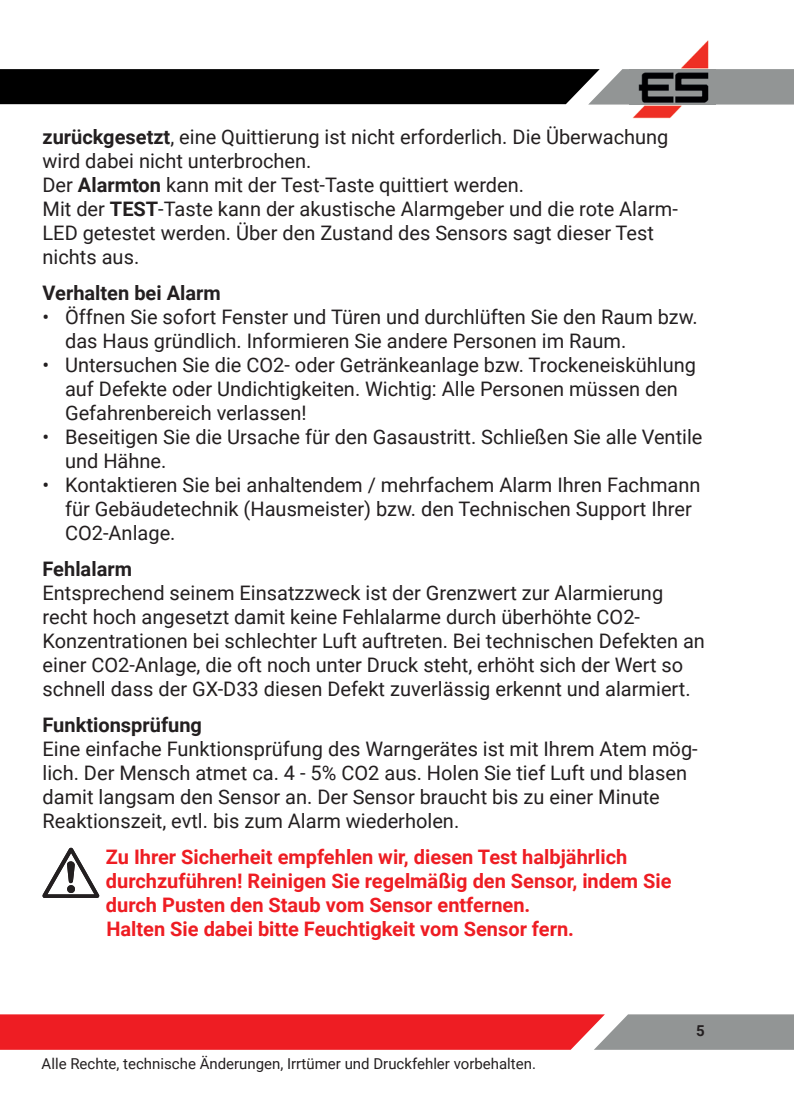
<style>
.page{position:relative;width:794px;height:1120px;background:#fff}
.page>*{position:absolute;margin:0;border:0;box-sizing:border-box;transform-origin:0 0}
.t1{font:20px/24px "Roboto";color:#231f20}
.t2{font:700 20px/24px "Roboto";color:#ee1d23}
.t3{font:700 20px "Roboto";color:#231f20}
.t4{font:15px "Roboto";color:#231f20}
.t5{font:700 15px "Roboto";color:#231f20}
.s1{font-weight:700}
</style>
<div class="page">
<svg style="left:0;top:69px;width:794px;height:36px;background:#222"></svg>
<img style="left:632px;top:40px;width:77px;height:79px">
<img style="left:630px;top:69px;width:86px;height:36px">
<svg style="left:0;top:1014px;width:794px;height:36px;background:#d94246"></svg>
<svg style="left:43px;top:848px;width:56px;height:50px"></svg>
<p class="t1" style="left:43px;top:124px;width:637px"><span class="s1">zurückgesetzt</span>, eine Quittierung ist nicht erforderlich. Die Überwachung wird dabei nicht unterbrochen.<br>Der <span class="s1">Alarmton</span> kann mit der Test-Taste quittiert werden.<br>Mit der <span class="s1">TEST</span>-Taste kann der akustische Alarmgeber und die rote Alarm-LED getestet werden. Über den Zustand des Sensors sagt dieser Test nichts aus.</p>
<p class="t3" style="left:43px;top:279px;width:180px">Verhalten bei Alarm</p>
<p class="t1" style="left:65px;top:304px;width:634px;text-indent:-22px">• Öffnen Sie sofort Fenster und Türen und durchlüften Sie den Raum bzw. das Haus gründlich. Informieren Sie andere Personen im Raum.</p>
<p class="t1" style="left:65px;top:352px;width:632px;text-indent:-22px">• Untersuchen Sie die CO2- oder Getränkeanlage bzw. Trockeneiskühlung auf Defekte oder Undichtigkeiten. Wichtig: Alle Personen müssen den<br>Gefahrenbereich verlassen!</p>
<p class="t1" style="left:65px;top:424px;width:639px;text-indent:-22px">• Beseitigen Sie die Ursache für den Gasaustritt. Schließen Sie alle Ventile und Hähne.</p>
<p class="t1" style="left:65px;top:472px;width:637px;text-indent:-22px">• Kontaktieren Sie bei anhaltendem / mehrfachem Alarm Ihren Fachmann für Gebäudetechnik (Hausmeister) bzw. den Technischen Support Ihrer<br>CO2-Anlage.</p>
<p class="t3" style="left:43px;top:555px;width:91px">Fehlalarm</p>
<p class="t1" style="left:43px;top:580px;width:664px">Entsprechend seinem Einsatzzweck ist der Grenzwert zur Alarmierung recht hoch angesetzt damit keine Fehlalarme durch überhöhte CO2- Konzentrationen bei schlechter Luft auftreten. Bei technischen Defekten an einer CO2-Anlage, die oft noch unter Druck steht, erhöht sich der Wert so schnell dass der GX-D33 diesen Defekt zuverlässig erkennt und alarmiert.</p>
<p class="t3" style="left:43px;top:711px;width:161px">Funktionsprüfung</p>
<p class="t1" style="left:43px;top:736px;width:657px">Eine einfache Funktionsprüfung des Warngerätes ist mit Ihrem Atem mög&shy;lich. Der Mensch atmet ca. 4 - 5% CO2 aus. Holen Sie tief Luft und blasen damit langsam den Sensor an. Der Sensor braucht bis zu einer Minute Reaktionszeit, evtl. bis zum Alarm wiederholen.</p>
<p class="t2" style="left:106px;top:844px;width:567px">Zu Ihrer Sicherheit empfehlen wir, diesen Test halbjährlich durchzuführen! Reinigen Sie regelmäßig den Sensor, indem Sie durch Pusten den Staub vom Sensor entfernen.<br>Halten Sie dabei bitte Feuchtigkeit vom Sensor fern.</p>
<p class="t4" style="left:42px;top:1053px;width:496px">Alle Rechte, technische Änderungen, Irrtümer und Druckfehler vorbehalten.</p>
<p class="t5" style="left:696px;top:1019px;width:10px">5</p>
</div>
